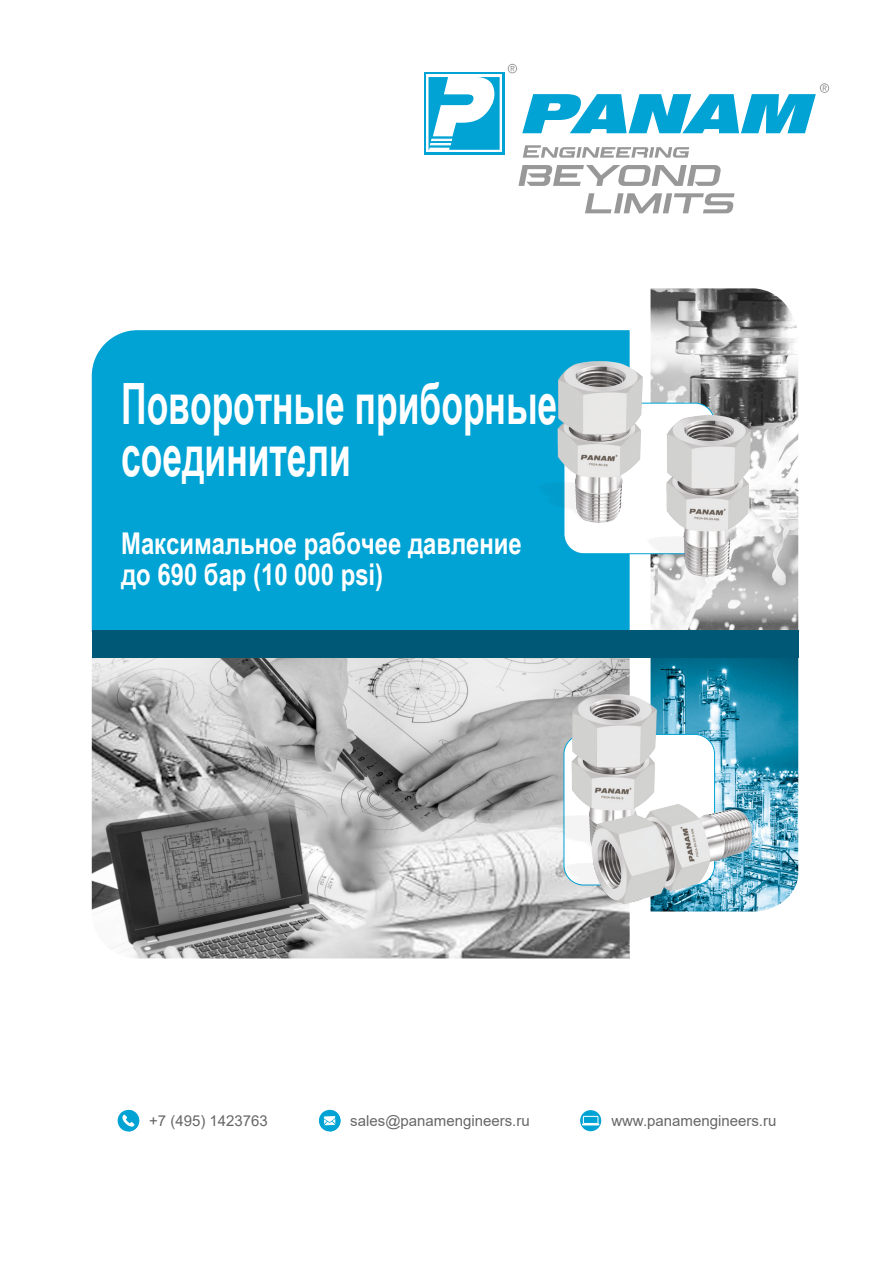
<style>
.page{position:relative;width:893px;height:1263px;background:#fff}
.page>*{position:absolute;margin:0;border:0;box-sizing:border-box;transform-origin:0 0}
.t1{font:700 57px/52.5px "Arial Narrow";color:#fff;scale:.76 1}
.t2{font:700 30px/30.9px "Arial Narrow";color:#fff}
.t3{font:15px "Arial";color:#676767}
</style>
<div class="page">
<div style="left:118px;top:1110px;width:21px;height:21px;background:#00a3d4;border-radius:50%"></div>
<svg style="left:122px;top:1110px;width:17px;height:21px"></svg>
<div style="left:319px;top:1110px;width:22px;height:22px;background:#00a3d4;border-radius:50%"></div>
<svg style="left:324px;top:1110px;width:17px;height:21px"></svg>
<img style="left:92px;top:658px;width:538px;height:300px">
<div style="left:92px;top:330px;width:538px;height:300px;background:#00a3d4"></div>
<img style="left:651px;top:658px;width:147px;height:253px">
<img style="left:651px;top:288px;width:147px;height:342px">
<div style="left:92px;top:630px;width:706px;height:28px;background:#005877"></div>
<div style="left:564px;top:403px;width:151px;height:151px;background:#fff;border:1px solid #00a3d4;border-radius:20px"></div>
<div style="left:564px;top:734px;width:151px;height:151px;background:#fff;border:1px solid #00a3d4;border-radius:20px"></div>
<svg style="left:522px;top:83px;width:307px;height:50px"></svg>
<svg style="left:508px;top:64px;width:9px;height:9px"></svg>
<svg style="left:523px;top:145px;width:166px;height:13px"></svg>
<svg style="left:518px;top:165px;width:203px;height:21px"></svg>
<svg style="left:585px;top:193px;width:150px;height:20px"></svg>
<div style="left:424px;top:72px;width:80px;height:82px;background:#00a3d4"></div>
<div style="left:426px;top:74px;width:76px;height:78px;background:#fff"></div>
<svg style="left:428px;top:77px;width:72px;height:73px"></svg>
<div style="left:431px;top:139px;width:21px;height:2px;background:#fff;border:1px solid #fff"></div>
<div style="left:430px;top:143px;width:21px;height:2px;background:#fff;border:1px solid #fff"></div>
<img style="left:534px;top:362px;width:108px;height:161px">
<img style="left:643px;top:415px;width:108px;height:161px">
<img style="left:549px;top:694px;width:108px;height:161px">
<img style="left:562px;top:785px;width:199px;height:124px">
<svg style="left:580px;top:1110px;width:21px;height:21px"></svg>
<svg style="left:582px;top:1123px;width:17px;height:5px"></svg>
<div style="left:583px;top:1116px;width:15px;height:8px;background:#00a3d4;border:1px solid #fff"></div>
<h1 class="t1" style="left:121px;top:374px;width:575px">Поворотные приборные соединители</h1>
<h2 class="t2" style="left:121px;top:526px;width:402px">Максимальное рабочее давление до 690 бар (10 000 psi)</h2>
<p class="t3" style="left:149px;top:1110px;width:120px">+7 (495) 1423763</p>
<p class="t3" style="left:350px;top:1110px;width:181px">sales@panamengineers.ru</p>
<p class="t3" style="left:611px;top:1110px;width:167px">www.panamengineers.ru</p>
</div>
